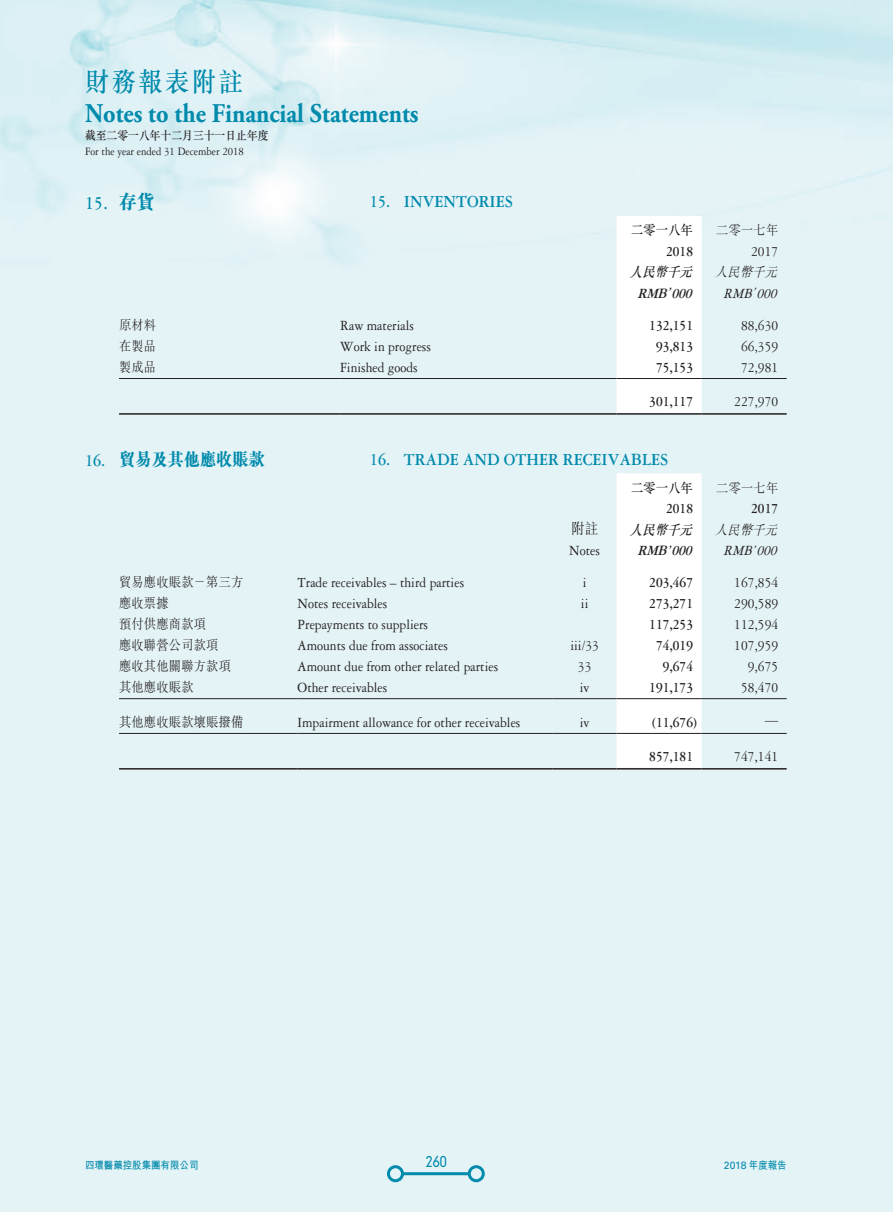
<style>
.page{position:relative;width:893px;height:1212px;background:#fff}
.page>*{position:absolute;margin:0;border:0;box-sizing:border-box;transform-origin:0 0}
.t1{font:700 27px "Adobe Garamond Pro";color:#008aac;scale:.9 1}
.t2{font:500 27px "M Sung HK";letter-spacing:.1em;color:#008aac;scale:.9 1}
._8__標題-C{font:700 19.5px "Garamond 3 LT Std";color:#008aac;scale:.9 1}
._3__標題{font:700 18px "Garamond 3 LT Std";color:#008aac;scale:.9 1}
._3__標題-2{font:800 18px "M Sung HK";color:#008aac;scale:.9 1}
._1__內文{font:15px "Garamond 3 LT Std";color:#231f20;scale:.9 1}
._1__內文-2{font:700 15px "Garamond 3 LT Std";color:#231f20;scale:.9 1}
._1__內文-3{font:italic 700 15px "Garamond 3 LT Std";color:#231f20;scale:.9 1}
._1__內文-4{font:italic 15px "Garamond 3 LT Std";color:#231f20;scale:.9 1}
.t3{font:300 15px "DIN Neuzeit Grotesk Std";color:#008aac;scale:.9 1}
._1__內文-5{font:300 15px "M Sung HK";color:#231f20;scale:.9 1}
._6__內文-C{font:300 13.5px "M Sung HK";letter-spacing:.025em;color:#231f20;scale:.9 1}
._6__內文-C-2{font:500 13.5px "M Sung HK";letter-spacing:.025em;color:#231f20;scale:.9 1}
._6__內文-C-3{font:italic 500 13.5px "M Sung HK";color:#231f20;scale:.9 1}
._6__內文-C-4{font:italic 300 13.5px "M Sung HK";color:#231f20;scale:.9 1}
.t4{font:12px "Garamond 3 LT Std";color:#231f20;scale:.9 1}
.t5{font:500 12px "M Sung HK";color:#231f20;scale:.9 1}
.t6{font:700 10.5px "M Hei HK";color:#008aac;scale:.9 1}
.t7{font:10.5px "Univers LT Std";color:#008aac}
.s1{font-family:"M Sung HK";font-weight:800}
.s2{font-family:"Garamond 3 LT Std";font-weight:700}
.s3{font-family:"M Hei HK";font-weight:700}
</style>
<div class="page">
<img style="left:0;top:0;width:893px;height:1212px">
<div style="left:468px;top:1165px;width:17px;height:17px;border:3px solid #008aac;border-radius:50%"></div>
<hr style="left:402px;top:1172px;width:68px;height:3px;background:#008aac">
<div style="left:387px;top:1165px;width:17px;height:17px;border:3px solid #008aac;border-radius:50%"></div>
<svg style="left:617px;top:216px;width:85px;height:197px"></svg>
<hr style="left:119px;top:378px;width:221px;height:1px;background:#231f20">
<hr style="left:340px;top:378px;width:277px;height:1px;background:#231f20">
<hr style="left:617px;top:378px;width:85px;height:1px;background:#231f20">
<hr style="left:702px;top:378px;width:85px;height:1px;background:#231f20">
<hr style="left:119px;top:413px;width:221px;height:2px;background:#231f20">
<hr style="left:340px;top:413px;width:277px;height:2px;background:#231f20">
<hr style="left:617px;top:413px;width:85px;height:2px;background:#231f20">
<hr style="left:702px;top:413px;width:85px;height:2px;background:#231f20">
<svg style="left:617px;top:473px;width:85px;height:295px"></svg>
<hr style="left:119px;top:698px;width:179px;height:1px;background:#231f20">
<hr style="left:298px;top:698px;width:255px;height:1px;background:#231f20">
<hr style="left:553px;top:698px;width:64px;height:1px;background:#231f20">
<hr style="left:617px;top:698px;width:85px;height:1px;background:#231f20">
<hr style="left:702px;top:698px;width:85px;height:1px;background:#231f20">
<hr style="left:119px;top:733px;width:179px;height:1px;background:#231f20">
<hr style="left:298px;top:733px;width:255px;height:1px;background:#231f20">
<hr style="left:553px;top:733px;width:64px;height:1px;background:#231f20">
<hr style="left:617px;top:733px;width:85px;height:1px;background:#231f20">
<hr style="left:702px;top:733px;width:85px;height:1px;background:#231f20">
<hr style="left:119px;top:768px;width:179px;height:1px;background:#231f20">
<hr style="left:298px;top:768px;width:255px;height:1px;background:#231f20">
<hr style="left:553px;top:768px;width:64px;height:1px;background:#231f20">
<hr style="left:617px;top:768px;width:85px;height:1px;background:#231f20">
<hr style="left:702px;top:768px;width:85px;height:1px;background:#231f20">
<h1 class="t2" style="left:85px;top:63px;width:177px">財務報表附註</h1>
<h1 class="t1" style="left:85px;top:98px;width:372px">Notes to the Financial Statements</h1>
<p class="t5" style="left:85px;top:127px;width:205px">截至二零一八年十二月三十一日止年度</p>
<p class="t4" style="left:85px;top:145px;width:178px">For the year ended 31 December 2018</p>
<p class="_3__標題" style="left:370px;top:192px;width:160px">15. INVENTORIES</p>
<p class="_8__標題-C" style="left:85px;top:192px;width:79px">15. <span class="s1">存貨</span></p>
<p class="_6__內文-C-2" style="left:631px;top:221px;width:70px">二零一八年</p>
<p class="_6__內文-C" style="left:716px;top:221px;width:70px">二零一七年</p>
<p class="_1__內文-2" style="left:666px;top:243px;width:31px">2018</p>
<p class="_1__內文" style="left:751px;top:244px;width:31px">2017</p>
<p class="_6__內文-C-3" style="left:630px;top:263px;width:75px">人民幣千元</p>
<p class="_6__內文-C-4" style="left:715px;top:263px;width:76px">人民幣千元</p>
<p class="_1__內文-3" style="left:637px;top:285px;width:67px">RMB’000</p>
<p class="_1__內文-4" style="left:723px;top:286px;width:66px">RMB’000</p>
<p class="_6__內文-C" style="left:119px;top:315px;width:43px">原材料</p>
<p class="_1__內文" style="left:340px;top:317px;width:84px">Raw materials</p>
<p class="_1__內文-2" style="left:649px;top:317px;width:50px">132,151</p>
<p class="_1__內文" style="left:741px;top:317px;width:43px">88,630</p>
<p class="_6__內文-C" style="left:119px;top:336px;width:43px">在製品</p>
<p class="_1__內文" style="left:340px;top:338px;width:102px">Work in progress</p>
<p class="_1__內文-2" style="left:656px;top:338px;width:43px">93,813</p>
<p class="_1__內文" style="left:741px;top:338px;width:43px">66,359</p>
<p class="_6__內文-C" style="left:119px;top:357px;width:43px">製成品</p>
<p class="_1__內文" style="left:340px;top:359px;width:88px">Finished goods</p>
<p class="_1__內文-2" style="left:656px;top:359px;width:43px">75,153</p>
<p class="_1__內文" style="left:741px;top:359px;width:43px">72,981</p>
<p class="_1__內文-2" style="left:649px;top:394px;width:50px">301,117</p>
<p class="_1__內文" style="left:734px;top:394px;width:50px">227,970</p>
<p class="_3__標題-2" style="left:85px;top:450px;width:201px"><span class="s2">16.</span> 貿易及其他應收賬款</p>
<p class="_3__標題" style="left:370px;top:449px;width:333px">16. TRADE AND OTHER RECEIVABLES</p>
<p class="_6__內文-C-2" style="left:631px;top:478px;width:70px">二零一八年</p>
<p class="_6__內文-C" style="left:716px;top:478px;width:70px">二零一七年</p>
<p class="_1__內文-2" style="left:666px;top:500px;width:31px">2018</p>
<p class="_1__內文-2" style="left:751px;top:500px;width:32px">2017</p>
<p class="_1__內文-5" style="left:571px;top:518px;width:31px">附註</p>
<p class="_6__內文-C-3" style="left:630px;top:520px;width:75px">人民幣千元</p>
<p class="_6__內文-C-4" style="left:715px;top:520px;width:76px">人民幣千元</p>
<p class="_1__內文" style="left:569px;top:543px;width:36px">Notes</p>
<p class="_1__內文-3" style="left:637px;top:542px;width:67px">RMB’000</p>
<p class="_1__內文-4" style="left:723px;top:543px;width:66px">RMB’000</p>
<p class="_6__內文-C" style="left:119px;top:573px;width:140px">貿易應收賬款－第三方</p>
<p class="_1__內文" style="left:298px;top:574px;width:186px">Trade receivables – third parties</p>
<p class="_1__內文" style="left:583px;top:574px;width:6px">i</p>
<p class="_1__內文-2" style="left:649px;top:574px;width:50px">203,467</p>
<p class="_1__內文" style="left:734px;top:574px;width:50px">167,854</p>
<p class="_6__內文-C" style="left:119px;top:594px;width:57px">應收票據</p>
<p class="_1__內文" style="left:298px;top:595px;width:101px">Notes receivables</p>
<p class="_1__內文" style="left:581px;top:595px;width:10px">ii</p>
<p class="_1__內文-2" style="left:649px;top:595px;width:50px">273,271</p>
<p class="_1__內文" style="left:734px;top:595px;width:50px">290,589</p>
<p class="_6__內文-C" style="left:119px;top:615px;width:98px">預付供應商款項</p>
<p class="_1__內文" style="left:298px;top:616px;width:146px">Prepayments to suppliers</p>
<p class="_1__內文-2" style="left:649px;top:616px;width:50px">117,253</p>
<p class="_1__內文" style="left:734px;top:616px;width:50px">112,594</p>
<p class="_6__內文-C" style="left:119px;top:636px;width:112px">應收聯營公司款項</p>
<p class="_1__內文" style="left:298px;top:637px;width:169px">Amounts due from associates</p>
<p class="_1__內文" style="left:570px;top:637px;width:33px">iii/33</p>
<p class="_1__內文-2" style="left:656px;top:637px;width:43px">74,019</p>
<p class="_1__內文" style="left:734px;top:637px;width:50px">107,959</p>
<p class="_6__內文-C" style="left:119px;top:657px;width:126px">應收其他關聯方款項</p>
<p class="_1__內文" style="left:298px;top:658px;width:224px">Amount due from other related parties</p>
<p class="_1__內文" style="left:578px;top:658px;width:16px">33</p>
<p class="_1__內文-2" style="left:663px;top:658px;width:35px">9,674</p>
<p class="_1__內文" style="left:748px;top:658px;width:35px">9,675</p>
<p class="_6__內文-C" style="left:119px;top:678px;width:84px">其他應收賬款</p>
<p class="_1__內文" style="left:298px;top:679px;width:101px">Other receivables</p>
<p class="_1__內文" style="left:580px;top:679px;width:12px">iv</p>
<p class="_1__內文-2" style="left:649px;top:679px;width:50px">191,173</p>
<p class="_1__內文" style="left:741px;top:679px;width:43px">58,470</p>
<p class="_6__內文-C" style="left:119px;top:712px;width:140px">其他應收賬款壞賬撥備</p>
<p class="_1__內文" style="left:298px;top:714px;width:249px">Impairment allowance for other receivables</p>
<p class="_1__內文" style="left:580px;top:714px;width:12px">iv</p>
<p class="_1__內文-2" style="left:652px;top:714px;width:51px">(11,676)</p>
<p class="_1__內文-5" style="left:765px;top:710px;width:16px">—</p>
<p class="_1__內文-2" style="left:649px;top:748px;width:50px">857,181</p>
<p class="_1__內文" style="left:734px;top:749px;width:50px">747,141</p>
<p class="t6" style="left:85px;top:1157px;width:128px">四環醫藥控股集團有限公司</p>
<p class="t3" style="left:426px;top:1152px;width:25px">260</p>
<p class="t7" style="left:724px;top:1159px;width:64px">2018 <span class="s3">年度報告</span></p>
</div>
